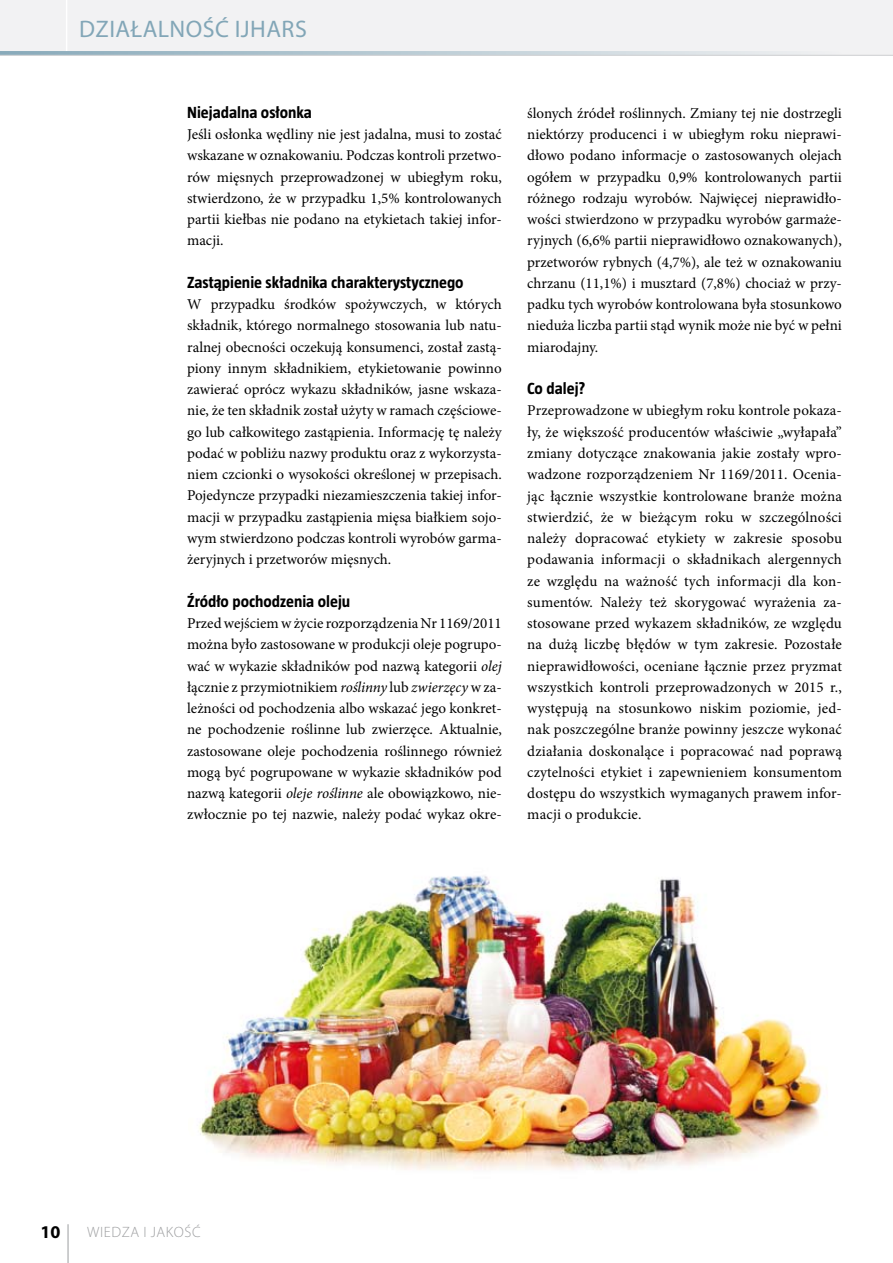
<style>
.page{position:relative;width:893px;height:1263px;background:#fff}
.page>*{position:absolute;margin:0;border:0;box-sizing:border-box;transform-origin:0 0}
.t1{font:24px "Myriad Pro";letter-spacing:.02em;color:#82a6b7}
.t2{font:700 18px "Myriad Pro";color:#000}
.t3{font:700 16.5px "Taz CE";color:#000}
.t4{font:15px/21.3px "Minion Pro";color:#000;text-align:justify}
.t5{font:300 15px "Myriad Pro";letter-spacing:.04em;color:#9c9d9f}
.s1{font-style:italic}
</style>
<div class="page">
<hr style="left:68px;top:1224px;width:1px;height:39px;background:#9c9d9f">
<div style="left:0;top:0;width:893px;height:55px;background:#f2f2f3"></div>
<hr style="left:66px;top:0;width:1px;height:51px;background:#fff">
<svg style="left:0;top:51px;width:832px;height:4px;background:#bccdd5"></svg>
<hr style="left:0;top:55px;width:893px;height:1px;background:#cfd0d2">
<img style="left:199px;top:876px;width:624px;height:294px">
<h1 class="t1" style="left:79px;top:14px;width:14px">DZIA</h1>
<h1 class="t1" style="left:131px;top:14px;width:54px">ŁALNOŚ</h1>
<h1 class="t1" style="left:215px;top:14px;width:93px">Ć IJHARS</h1>
<p class="t3" style="left:187px;top:103px;width:126px">Niejadalna osłonka</p>
<p class="t4" style="left:187px;top:124px;width:316px">Jeśli osłonka wędliny nie jest jadalna, musi to zostać wskazane w oznakowaniu. Podczas kontroli przetwo&shy;rów mięsnych przeprowadzonej w ubiegłym roku, stwierdzono, że w przypadku 1,5% kontrolowanych partii kiełbas nie podano na etykietach takiej infor&shy;macji.</p>
<p class="t3" style="left:187px;top:273px;width:278px">Zastąpienie składnika charakterystycznego</p>
<p class="t4" style="left:187px;top:294px;width:316px">W przypadku środków spożywczych, w których składnik, którego normalnego stosowania lub natu&shy;ralnej obecności oczekują konsumenci, został zastą&shy;piony innym składnikiem, etykietowanie powinno zawierać oprócz wykazu składników, jasne wskaza&shy;nie, że ten składnik został użyty w ramach częściowe&shy;go lub całkowitego zastąpienia. Informację tę należy podać w pobliżu nazwy produktu oraz z wykorzysta&shy;niem czcionki o wysokości określonej w przepisach.<br>Pojedyncze przypadki niezamieszczenia takiej infor&shy;macji w przypadku zastąpienia mięsa białkiem sojo&shy;wym stwierdzono podczas kontroli wyrobów garma&shy;żeryjnych i przetworów mięsnych.</p>
<p class="t3" style="left:187px;top:592px;width:165px">Źródło pochodzenia oleju</p>
<p class="t4" style="left:187px;top:613px;width:316px">Przed wejściem wżycie rozporządzenia Nr 1169/2011 można było zastosowane w produkcji oleje pogrupo&shy;wać w wykazie składników pod nazwą kategorii <span class="s1">olej </span>łącznie z przymiotnikiem <span class="s1">roślinny</span> lub <span class="s1">zwierzęcy</span> w za&shy;leżności od pochodzenia albo wskazać jego konkret&shy;ne pochodzenie roślinne lub zwierzęce. Aktualnie, zastosowane oleje pochodzenia roślinnego również mogą być pogrupowane w wykazie składników pod nazwą kategorii <span class="s1">oleje roślinne</span> ale obowiązkowo, nie&shy;zwłocznie po tej nazwie, należy podać wykaz okre-</p>
<p class="t4" style="left:527px;top:102px;width:316px">ślonych źródeł roślinnych. Zmiany tej nie dostrzegli niektórzy producenci i w ubiegłym roku nieprawi&shy;dłowo podano informacje o zastosowanych olejach ogółem w przypadku 0,9% kontrolowanych partii różnego rodzaju wyrobów. Najwięcej nieprawidło&shy;wości stwierdzono w przypadku wyrobów garmaże&shy;ryjnych (6,6% partii nieprawidłowo oznakowanych), przetworów rybnych (4,7%), ale też w oznakowaniu chrzanu (11,1%) i musztard (7,8%) chociaż w przy&shy;padku tych wyrobów kontrolowana była stosunkowo nieduża liczba partii stąd wynik może nie być w pełni miarodajny.</p>
<p class="t3" style="left:527px;top:380px;width:60px">Co dalej?</p>
<p class="t4" style="left:527px;top:400px;width:316px">Przeprowadzone w ubiegłym roku kontrole pokaza&shy;ły, że większość producentów właściwie „wyłapała” zmiany dotyczące znakowania jakie zostały wpro&shy;wadzone rozporządzeniem Nr 1169/2011. Ocenia&shy;jąc łącznie wszystkie kontrolowane branże można stwierdzić, że w bieżącym roku w szczególności należy dopracować etykiety w zakresie sposobu podawania informacji o składnikach alergennych ze względu na ważność tych informacji dla kon&shy;sumentów. Należy też skorygować wyrażenia za&shy;stosowane przed wykazem składników, ze względu na dużą liczbę błędów w tym zakresie. Pozostałe nieprawidłowości, oceniane łącznie przez pryzmat wszystkich kontroli przeprowadzonych w 2015 r., występują na stosunkowo niskim poziomie, jed&shy;nak poszczególne branże powinny jeszcze wykonać działania doskonalące i popracować nad poprawą czytelności etykiet i zapewnieniem konsumentom dostępu do wszystkich wymaganych prawem infor&shy;macji o produkcie.</p>
<p class="t2" style="left:40px;top:1220px;width:21px">10</p>
<p class="t5" style="left:87px;top:1223px;width:115px">WIEDZA I JAKOŚĆ</p>
</div>
